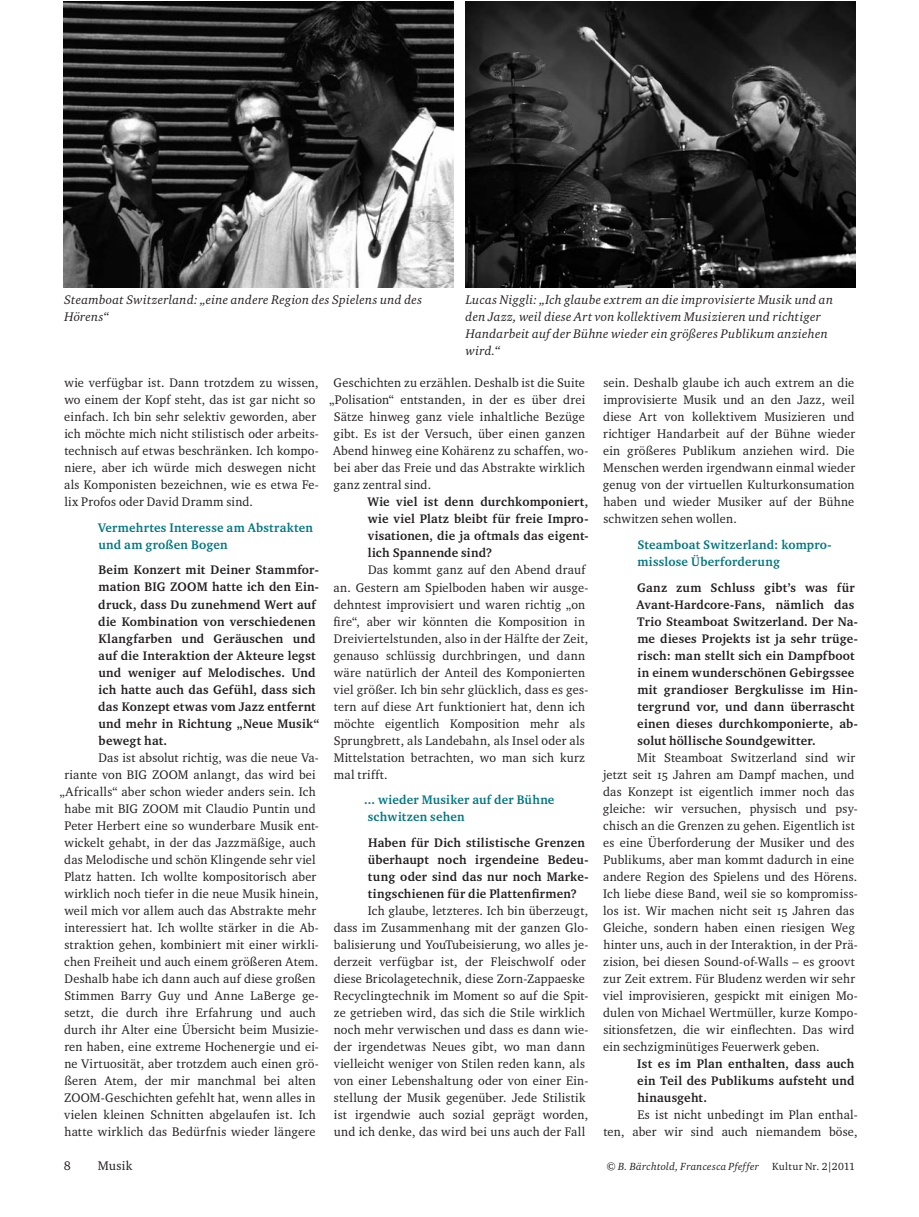
<style>
.page{position:relative;width:919px;height:1217px;background:#fff}
.page>*{position:absolute;margin:0;border:0;box-sizing:border-box;transform-origin:0 0}
.t1{font:12.75px/17px "Charter ITC Regu OS";letter-spacing:.02em;color:#231f20}
.t2{font:12.75px/17px "Charter ITC Bold OS";letter-spacing:.025em;color:#231f20}
.t3{font:12.75px/17px "Charter ITC Regu Ital OS";letter-spacing:.025em;color:#231f20}
.t4{font:12.75px/17px "Charter ITC Bold OS";letter-spacing:.025em;color:#007782}
.t5{font:12.75px "Charter ITC";letter-spacing:.02em;color:#231f20}
.t6{font:italic 10.65px "Charter ITC";letter-spacing:.03em;color:#231f20}
.s1{font-style:normal}
</style>
<div class="page">
<img style="left:64px;top:1px;width:390px;height:287px">
<img style="left:465px;top:1px;width:390px;height:287px">
<p class="t3" style="left:64px;top:290px;width:359px">Steamboat Switzerland: „eine andere Region des Spielens und des<br>Hörens“</p>
<p class="t3" style="left:465px;top:290px;width:369px">Lucas Niggli: „Ich glaube extrem an die improvisierte Musik und an den Jazz, weil diese Art von kollektivem Musizieren und richtiger Handarbeit auf der Bühne wieder ein größeres Publikum anziehen wird.“</p>
<p class="t1" style="left:64px;top:374px;width:256px">wie verfügbar ist. Dann trotzdem zu wissen, wo einem der Kopf steht, das ist gar nicht so einfach. Ich bin sehr selektiv geworden, aber ich möchte mich nicht stilistisch oder arbeits&shy;technisch auf etwas beschränken. Ich kompo&shy;niere, aber ich würde mich deswegen nicht als Komponisten bezeichnen, wie es etwa Fe&shy;lix Profos oder David Dramm sind.</p>
<p class="t4" style="left:98px;top:518px;width:216px">Vermehrtes Interesse am Abstrakten und am großen Bogen</p>
<p class="t2" style="left:98px;top:561px;width:222px">Beim Konzert mit Deiner Stammfor&shy;mation BIG ZOOM hatte ich den Ein&shy;druck, dass Du zunehmend Wert auf die Kombination von verschiedenen<br>Klangfarben und Geräuschen und auf die Interaktion der Akteure legst und weniger auf Melodisches. Und ich hatte auch das Gefühl, dass sich das Konzept etwas vom Jazz entfernt und mehr in Richtung „Neue Musik“ bewegt hat.</p>
<p class="t1" style="left:60px;top:748px;width:260px;text-align:right">Das ist absolut richtig, was die neue Va-<br>riante von BIG ZOOM anlangt, das wird bei „Africalls“ aber schon wieder anders sein. Ich habe mit BIG ZOOM mit Claudio Puntin und Peter Herbert eine so wunderbare Musik ent&shy;wickelt gehabt, in der das Jazzmäßige, auch das Melodische und schön Klingende sehr viel Platz hatten. Ich wollte kompositorisch aber wirklich noch tiefer in die neue Musik hinein, weil mich vor allem auch das Abstrakte mehr interessiert hat. Ich wollte stärker in die Ab&shy;straktion gehen, kombiniert mit einer wirkli&shy;chen Freiheit und auch einem größeren Atem.<br>Deshalb habe ich dann auch auf diese großen Stimmen Barry Guy und Anne LaBerge ge&shy;setzt, die durch ihre Erfahrung und auch durch ihr Alter eine Übersicht beim Musizie&shy;ren haben, eine extreme Hochenergie und ei&shy;ne Virtuosität, aber trotzdem auch einen grö&shy;ßeren Atem, der mir manchmal bei alten ZOOM-Geschichten gefehlt hat, wenn alles in vielen kleinen Schnitten abgelaufen ist. Ich hatte wirklich das Bedürfnis wieder längere</p>
<p class="t1" style="left:333px;top:374px;width:253px">Geschichten zu erzählen. Deshalb ist die Suite</p>
<p class="t1" style="left:329px;top:391px;width:257px">„Polisation“ entstanden, in der es über drei</p>
<p class="t1" style="left:334px;top:408px;width:252px">Sätze hinweg ganz viele inhaltliche Bezüge</p>
<p class="t1" style="left:333px;top:425px;width:253px">gibt. Es ist der Versuch, über einen ganzen</p>
<p class="t1" style="left:333px;top:442px;width:257px">Abend hinweg eine Kohärenz zu schaffen, wo-</p>
<p class="t1" style="left:334px;top:459px;width:253px">bei aber das Freie und das Abstrakte wirklich</p>
<p class="t1" style="left:333px;top:476px;width:99px">ganz zentral sind.</p>
<p class="t2" style="left:367px;top:493px;width:222px;text-align:justify">Wie viel ist denn durchkomponiert, wie viel Platz bleibt für freie Impro&shy;visationen, die ja oftmals das eigent&shy;lich Spannende sind?</p>
<p class="t1" style="left:333px;top:561px;width:256px;text-indent:34px">Das kommt ganz auf den Abend drauf an. Gestern am Spielboden haben wir ausge&shy;dehntest improvisiert und waren richtig „on fire“, aber wir könnten die Komposition in Dreiviertelstunden, also in der Hälfte der Zeit, genauso schlüssig durchbringen, und dann wäre natürlich der Anteil des Komponierten viel größer. Ich bin sehr glücklich, dass es ges&shy;tern auf diese Art funktioniert hat, denn ich möchte eigentlich Komposition mehr als Sprungbrett, als Landebahn, als Insel oder als Mittelstation betrachten, wo man sich kurz mal trifft.</p>
<p class="t4" style="left:364px;top:791px;width:192px">... wieder Musiker auf der Bühne schwitzen sehen</p>
<p class="t2" style="left:368px;top:833px;width:222px">Haben für Dich stilistische Grenzen überhaupt noch irgendeine Bedeu&shy;tung oder sind das nur noch Marke&shy;tingschienen für die Plattenfirmen?</p>
<p class="t1" style="left:333px;top:901px;width:256px;text-indent:34px">Ich glaube, letzteres. Ich bin überzeugt, dass im Zusammenhang mit der ganzen Glo&shy;balisierung und YouTubeisierung, wo alles je&shy;derzeit verfügbar ist, der Fleischwolf oder diese Bricolagetechnik, diese Zorn-Zappaeske Recyclingtechnik im Moment so auf die Spit&shy;ze getrieben wird, das sich die Stile wirklich noch mehr verwischen und dass es dann wie&shy;der irgendetwas Neues gibt, wo man dann vielleicht weniger von Stilen reden kann, als von einer Lebenshaltung oder von einer Ein&shy;stellung der Musik gegenüber. Jede Stilistik ist irgendwie auch sozial geprägt worden, und ich denke, das wird bei uns auch der Fall</p>
<p class="t1" style="left:603px;top:374px;width:254px;text-align:justify">sein. Deshalb glaube ich auch extrem an die improvisierte Musik und an den Jazz, weil diese Art von kollektivem Musizieren und richtiger Handarbeit auf der Bühne wieder ein größeres Publikum anziehen wird. Die Menschen werden irgendwann einmal wieder genug von der virtuellen Kulturkonsumation haben und wieder Musiker auf der Bühne schwitzen sehen wollen.</p>
<p class="t4" style="left:637px;top:535px;width:196px">Steamboat Switzerland: kompro&shy;misslose Überforderung</p>
<p class="t2" style="left:636px;top:578px;width:223px">Ganz zum Schluss gibt’s was für Avant-Hardcore-Fans, nämlich das Trio Steamboat Switzerland. Der Na&shy;me dieses Projekts ist ja sehr trüge&shy;risch: man stellt sich ein Dampfboot in einem wunderschönen Gebirgssee mit grandioser Bergkulisse im Hin&shy;tergrund vor, und dann überrascht einen dieses durchkomponierte, ab&shy;solut höllische Soundgewitter.</p>
<p class="t1" style="left:603px;top:748px;width:256px;text-indent:34px">Mit Steamboat Switzerland sind wir jetzt seit 15 Jahren am Dampf machen, und das Konzept ist eigentlich immer noch das gleiche: wir versuchen, physisch und psy&shy;chisch an die Grenzen zu gehen. Eigentlich ist es eine Überforderung der Musiker und des Publikums, aber man kommt dadurch in eine andere Region des Spielens und des Hörens.<br>Ich liebe diese Band, weil sie so kompromiss&shy;los ist. Wir machen nicht seit 15 Jahren das Gleiche, sondern haben einen riesigen Weg hinter uns, auch in der Interaktion, in der Prä&shy;zision, bei diesen Sound-of-Walls – es groovt zur Zeit extrem. Für Bludenz werden wir sehr viel improvisieren, gespickt mit einigen Mo&shy;dulen von Michael Wertmüller, kurze Kompo&shy;sitionsfetzen, die wir einflechten. Das wird ein sechzigminütiges Feuerwerk geben.</p>
<p class="t2" style="left:637px;top:1054px;width:219px;text-align:justify">Ist es im Plan enthalten, dass auch ein Teil des Publikums aufsteht und hinausgeht.</p>
<p class="t1" style="left:603px;top:1105px;width:256px;text-align:right">Es ist nicht unbedingt im Plan enthal-<br>ten, aber wir sind auch niemandem böse,</p>
<p class="t5" style="left:64px;top:1157px;width:9px">8</p>
<p class="t5" style="left:98px;top:1157px;width:36px">Musik</p>
<p class="t6" style="left:606px;top:1159px;width:250px">© B. Bärchtold, Francesca Pfeffer <span class="s1">Kultur Nr. 2|2011</span></p>
</div>
